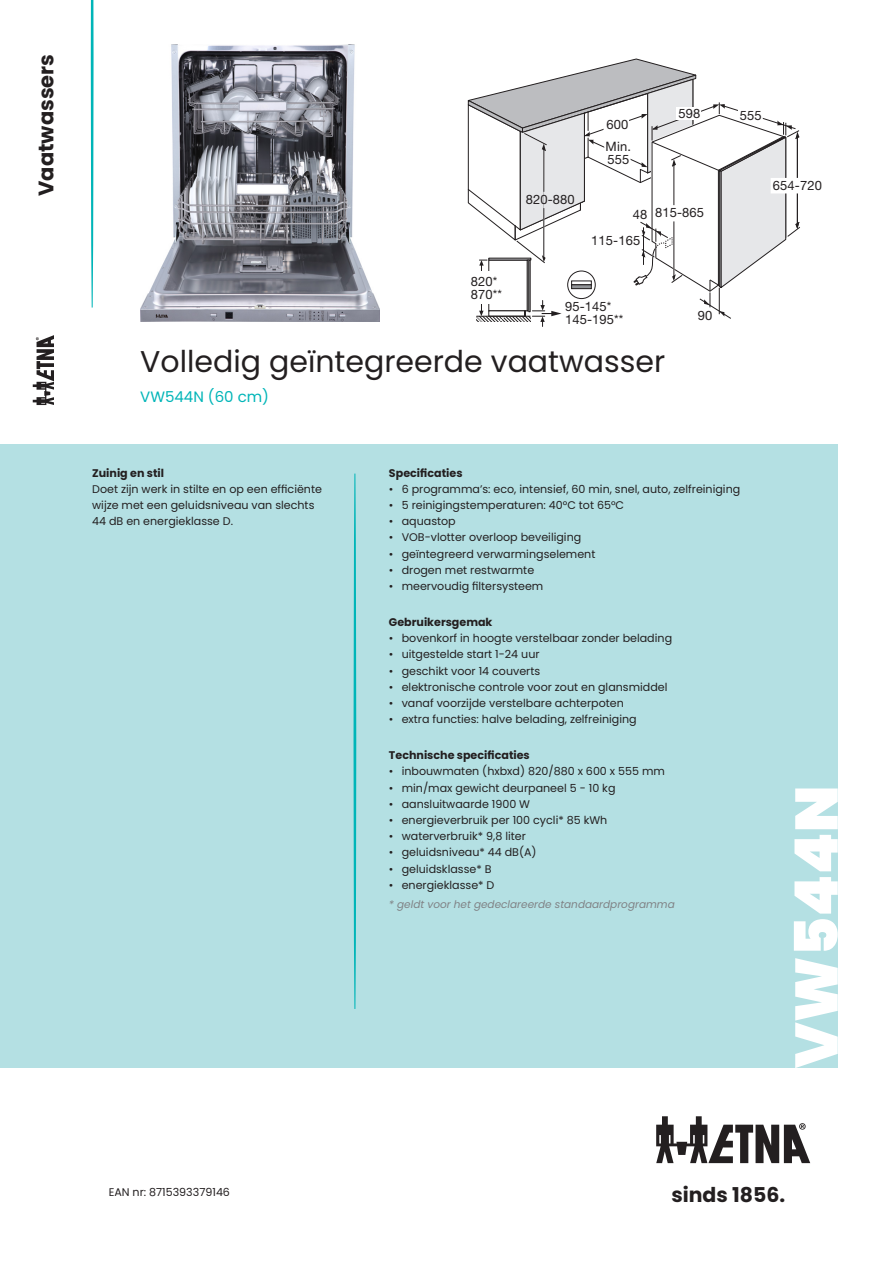
<style>
.page{position:relative;width:893px;height:1263px;background:#fff}
.page>*{position:absolute;margin:0;border:0;box-sizing:border-box;transform-origin:0 0}
.Typenummer_wit{font:900 60px "Poppins";color:#fff}
.Commerciële_naam_vaatwassers{font:30px "Poppins";color:#231f20}
.t1{font:700 21px "Poppins";color:#231f20}
.t2{font:700 20.4px "Poppins";color:#231f20}
.Typenummer___afmeting{font:15px "Poppins";color:#00b5b8}
.t3{font:12.9px/12.9px "Helvetica Neue LT Std";letter-spacing:.01em;color:#231f20}
.USP_vaatwassers{font:11.1px/16.2px "Poppins";color:#231f20}
.Producttekst_tussenkop_vaatwassers{font:700 11.1px "Poppins";color:#231f20}
.Producttekst_bullet_disclaimer{font:italic 10.5px "Poppins";color:#808285}
</style>
<div class="page">
<div style="left:0;top:444px;width:838px;height:623px;background:#b4e0e3"></div>
<svg style="left:91px;top:0;width:3px;height:308px"></svg>
<svg style="left:33px;top:335px;width:21px;height:70px"></svg>
<svg style="left:656px;top:1116px;width:154px;height:47px"></svg>
<svg style="left:354px;top:474px;width:2px;height:535px"></svg>
<img style="left:140px;top:44px;width:240px;height:277px">
<svg style="left:468px;top:59px;width:332px;height:267px"></svg>
<h3 class="t1" style="left:34px;top:196px;width:143px;rotate:-90deg">Vaatwassers</h3>
<p class="t3" style="left:471px;top:274px;width:33px">820*<br>870**</p>
<p class="t3" style="left:526px;top:193px;width:51px">820-880</p>
<p class="t3" style="left:606px;top:114px;width:27px;line-height:21.5px">600<br>Min.</p>
<p class="t3" style="left:607px;top:152px;width:23px">555</p>
<p class="t3" style="left:678px;top:106px;width:23px">598</p>
<p class="t3" style="left:591px;top:201px;width:58px;line-height:26px;text-indent:42px">48<br>115-165</p>
<p class="t3" style="left:655px;top:206px;width:51px">815-865</p>
<p class="t3" style="left:565px;top:300px;width:60px">95-145*<br>145-195**</p>
<p class="t3" style="left:698px;top:308px;width:16px">90</p>
<p class="Commerciële_naam_vaatwassers" style="left:140px;top:344px;width:526px">Volledig geïntegreerde vaatwasser</p>
<p class="Typenummer___afmeting" style="left:140px;top:388px;width:130px">VW544N (60 cm)</p>
<p class="t3" style="left:740px;top:108px;width:23px">555</p>
<p class="t3" style="left:773px;top:179px;width:51px">654-720</p>
<p class="Producttekst_tussenkop_vaatwassers" style="left:92px;top:466px;width:73px">Zuinig en stil</p>
<p class="USP_vaatwassers" style="left:92px;top:481px;width:231px">Doet zijn werk in stilte en op een efficiënte wijze met een geluidsniveau van slechts<br>44 dB en energieklasse D.</p>
<p class="Producttekst_tussenkop_vaatwassers" style="left:389px;top:466px;width:75px">Specificaties</p>
<p class="USP_vaatwassers" style="left:389px;top:481px;width:353px">• 6 programma’s: eco, intensief, 60 min, snel, auto, zelfreiniging</p>
<p class="USP_vaatwassers" style="left:389px;top:497px;width:237px">• 5 reinigingstemperaturen: 40°C tot 65°C</p>
<p class="USP_vaatwassers" style="left:389px;top:513px;width:68px">• aquastop</p>
<p class="USP_vaatwassers" style="left:389px;top:529px;width:194px">• VOB-vlotter overloop beveiliging</p>
<p class="USP_vaatwassers" style="left:389px;top:546px;width:208px">• geïntegreerd verwarmingselement</p>
<p class="USP_vaatwassers" style="left:389px;top:562px;width:147px">• drogen met restwarmte</p>
<p class="USP_vaatwassers" style="left:389px;top:578px;width:156px">• meervoudig filtersysteem</p>
<p class="Producttekst_tussenkop_vaatwassers" style="left:389px;top:616px;width:105px">Gebruikersgemak</p>
<p class="USP_vaatwassers" style="left:389px;top:630px;width:285px">• bovenkorf in hoogte verstelbaar zonder belading</p>
<p class="USP_vaatwassers" style="left:389px;top:646px;width:152px">• uitgestelde start 1-24 uur</p>
<p class="USP_vaatwassers" style="left:389px;top:663px;width:153px">• geschikt voor 14 couverts</p>
<p class="USP_vaatwassers" style="left:389px;top:679px;width:280px">• elektronische controle voor zout en glansmiddel</p>
<p class="USP_vaatwassers" style="left:389px;top:695px;width:236px">• vanaf voorzijde verstelbare achterpoten</p>
<p class="USP_vaatwassers" style="left:389px;top:711px;width:249px">• extra functies: halve belading, zelfreiniging</p>
<p class="Producttekst_tussenkop_vaatwassers" style="left:389px;top:749px;width:142px">Technische specificaties</p>
<p class="USP_vaatwassers" style="left:389px;top:763px;width:277px">• inbouwmaten (hxbxd) 820/880 x 600 x 555 mm</p>
<p class="USP_vaatwassers" style="left:389px;top:780px;width:228px">• min/max gewicht deurpaneel 5 - 10 kg</p>
<p class="USP_vaatwassers" style="left:389px;top:796px;width:143px">• aansluitwaarde 1900 W</p>
<p class="USP_vaatwassers" style="left:389px;top:812px;width:220px">• energieverbruik per 100 cycli* 85 kWh</p>
<p class="USP_vaatwassers" style="left:389px;top:828px;width:138px">• waterverbruik* 9,8 liter</p>
<p class="USP_vaatwassers" style="left:389px;top:844px;width:149px">• geluidsniveau* 44 dB(A)</p>
<p class="USP_vaatwassers" style="left:389px;top:861px;width:104px">• geluidsklasse* B</p>
<p class="USP_vaatwassers" style="left:389px;top:877px;width:107px">• energieklasse* D</p>
<p class="Producttekst_bullet_disclaimer" style="left:389px;top:899px;width:287px">* geldt voor het gedeclareerde standaardprogramma</p>
<p class="Typenummer_wit" style="left:782px;top:1068px;width:284px;rotate:-90deg">VW544N</p>
<p class="USP_vaatwassers" style="left:109px;top:1184px;width:123px">EAN nr: 8715393379146</p>
<h3 class="t2" style="left:671px;top:1183px;width:115px">sinds 1856.</h3>
</div>
